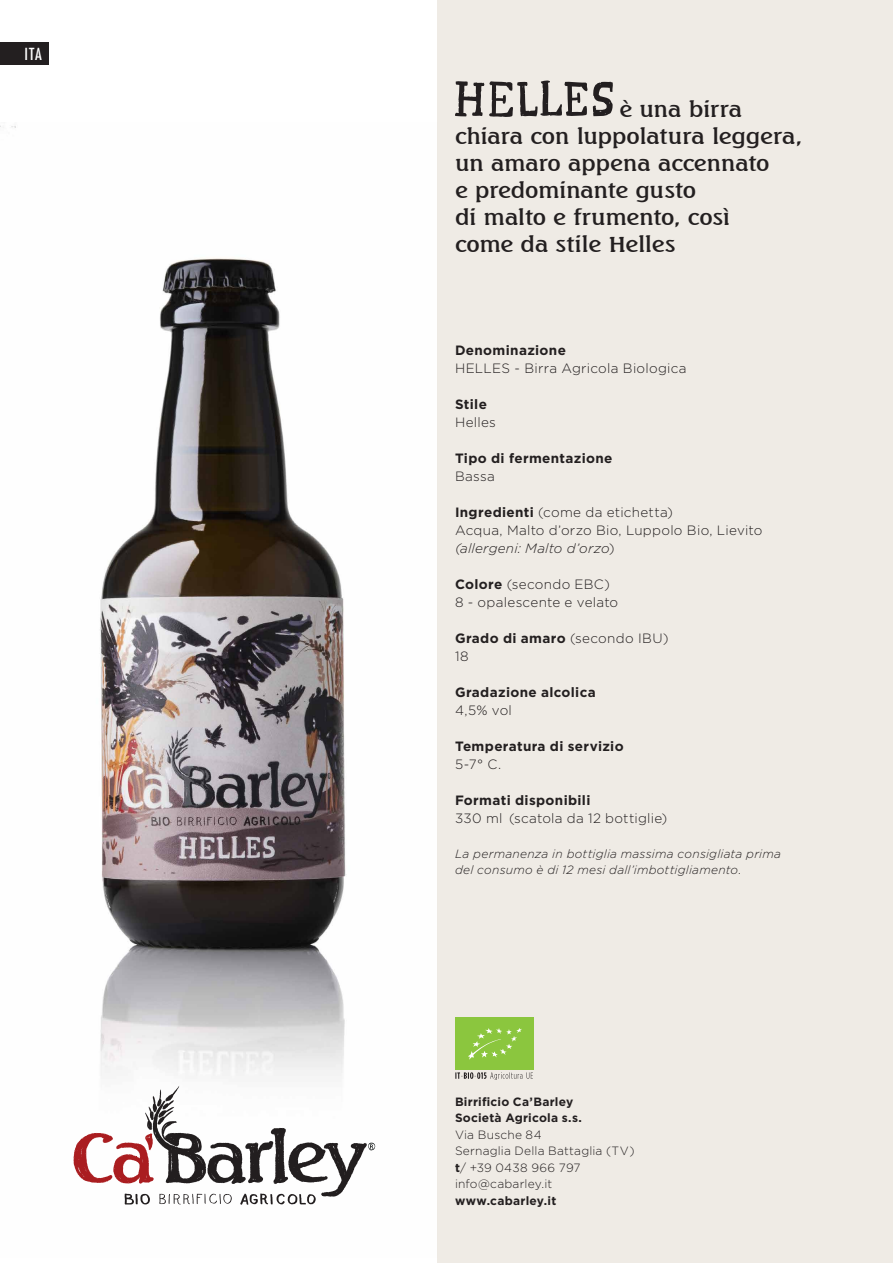
<style>
.page{position:relative;width:893px;height:1263px;background:#fff}
.page>*{position:absolute;margin:0;border:0;box-sizing:border-box;transform-origin:0 0}
.t1{font:21px/27px "Beach Wide Normal";letter-spacing:-.02em;color:#231f20}
.t2{font:condensed 16.2px "Futura";color:#fff}
.t3{font:300 13.5px/18px "Gotham";letter-spacing:.02em;color:#231f20}
.t4{font:700 13.5px "Gotham";letter-spacing:.025em;color:#231f20}
.t5{font:italic 300 12px/16.5px "Gotham";letter-spacing:.02em;color:#231f20}
.t6{font:300 12px/16.5px "Gotham";letter-spacing:.015em;color:#231f20}
.t7{font:700 12px/16.5px "Gotham";letter-spacing:.02em;color:#231f20}
.s1{font-weight:700}
.s2{font-style:italic}
</style>
<div class="page">
<div style="left:438px;top:0;width:455px;height:1263px;background:#efebe5"></div>
<div style="left:455px;top:1018px;width:78px;height:52px;background:#8bc63e"></div>
<svg style="left:468px;top:1028px;width:54px;height:31px"></svg>
<svg style="left:455px;top:1072px;width:78px;height:8px"></svg>
<div style="left:0;top:43px;width:48px;height:22px;background:#231f20"></div>
<img style="left:0;top:123px;width:438px;height:1135px">
<svg style="left:455px;top:81px;width:158px;height:36px"></svg>
<p class="t2" style="left:24px;top:44px;width:19px">ITA</p>
<h1 class="t1" style="left:455px;top:96px;width:349px;text-indent:164px">è una birra chiara con luppolatura leggera, un amaro appena accennato<br>e predominante gusto<br>di malto e frumento, così<br>come da stile Helles</h1>
<p class="t4" style="left:455px;top:341px;width:113px">Denominazione</p>
<p class="t3" style="left:455px;top:359px;width:233px">HELLES - Birra Agricola Biologica</p>
<p class="t4" style="left:455px;top:395px;width:33px">Stile</p>
<p class="t3" style="left:455px;top:413px;width:42px">Helles</p>
<p class="t4" style="left:455px;top:449px;width:159px">Tipo di fermentazione</p>
<p class="t3" style="left:455px;top:467px;width:41px">Bassa</p>
<p class="t3" style="left:455px;top:503px;width:309px"><span class="s1">Ingredienti</span> (come da etichetta)<br>Acqua, Malto d’orzo Bio, Luppolo Bio, Lievito <span class="s2">(allergeni: Malto d’orzo</span>)</p>
<p class="t3" style="left:455px;top:575px;width:165px"><span class="s1">Colore</span> (secondo EBC)<br>8 - opalescente e velato</p>
<p class="t3" style="left:455px;top:629px;width:215px"><span class="s1">Grado di amaro</span> (secondo IBU)<br>18</p>
<p class="t4" style="left:455px;top:683px;width:142px">Gradazione alcolica</p>
<p class="t3" style="left:455px;top:701px;width:59px">4,5% vol</p>
<p class="t4" style="left:455px;top:737px;width:170px">Temperatura di servizio</p>
<p class="t3" style="left:455px;top:755px;width:48px">5-7° C.</p>
<p class="t4" style="left:455px;top:791px;width:137px">Formati disponibili</p>
<p class="t3" style="left:455px;top:809px;width:214px">330 ml (scatola da 12 bottiglie)</p>
<p class="t5" style="left:455px;top:845px;width:328px">La permanenza in bottiglia massima consigliata prima del consumo è di 12 mesi dall’imbottigliamento.</p>
<p class="t7" style="left:455px;top:1093px;width:129px">Birrificio Ca’Barley<br>Società Agricola s.s.</p>
<p class="t6" style="left:455px;top:1126px;width:181px">Via Busche 84<br>Sernaglia Della Battaglia (TV) <span class="s1">t</span>/ +39 0438 966 797 info@cabarley.it</p>
<p class="t7" style="left:455px;top:1192px;width:103px">www.cabarley.it</p>
</div>
